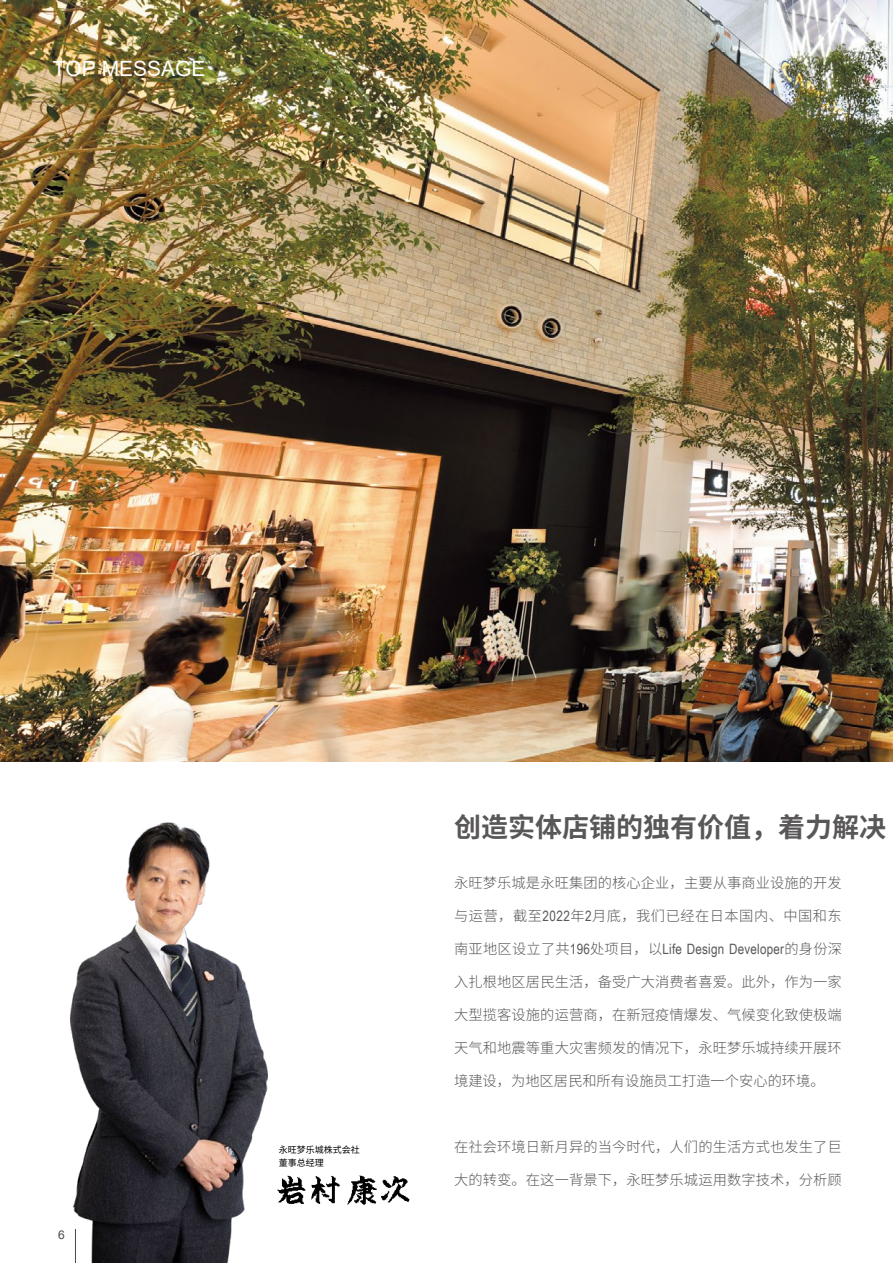
<style>
.page{position:relative;width:893px;height:1263px;background:#fff}
.page>*{position:absolute;margin:0;border:0;box-sizing:border-box;transform-origin:0 0}
.t1{font:700 27px "Source Han Sans CN";color:#595757}
.t2{font:21px "Arial";color:#fff}
.t3{font:300 14.25px "Source Han Sans CN";letter-spacing:.01em;color:#595757}
.t4{font:14.25px "Arial Narrow";letter-spacing:.015em;color:#595757}
.t5{font:300 14.25px "Source Han Sans CN";letter-spacing:.035em;color:#595757}
.t6{font:12px "Arial";color:#4c4948}
.t7{font:9px/12.8px "Source Han Sans CN";color:#000}
.s1{font-family:"Arial Narrow";font-weight:400}
.s2{font-family:"Source Han Sans CN";font-weight:300}
</style>
<div class="page">
<img style="left:0;top:0;width:893px;height:761px">
<img style="left:70px;top:822px;width:197px;height:441px">
<img style="left:381px;top:1176px;width:29px;height:27px">
<img style="left:311px;top:1176px;width:66px;height:29px">
<img style="left:277px;top:1176px;width:29px;height:28px">
<hr style="left:75px;top:1229px;width:1px;height:34px;background:#4c4948">
<h2 class="t2" style="left:53px;top:54px;width:154px">TOP MESSAGE</h2>
<p class="t6" style="left:58px;top:1226px;width:8px">6</p>
<p class="t7" style="left:279px;top:1144px;width:82px">永旺梦乐城株式会社董事总经理</p>
<h1 class="t1" style="left:454px;top:811px;width:434px">创造实体店铺的独有价值，着力解决</h1>
<p class="t3" style="left:454px;top:874px;width:389px">永旺梦乐城是永旺集团的核心企业，主要从事商业设施的开发</p>
<p class="t5" style="left:454px;top:907px;width:389px">与运营，截至<span class="s1">2022</span>年<span class="s1">2</span>月底，我们已经在日本国内、中国和东</p>
<p class="t4" style="left:454px;top:938px;width:389px"><span class="s2">南亚地区设立了共</span>196<span class="s2">处项目，以</span>Life Design Developer<span class="s2">的身份深</span></p>
<p class="t3" style="left:454px;top:973px;width:389px">入扎根地区居民生活，备受广大消费者喜爱。此外，作为一家</p>
<p class="t3" style="left:454px;top:1006px;width:389px">大型揽客设施的运营商，在新冠疫情爆发、气候变化致使极端</p>
<p class="t3" style="left:454px;top:1039px;width:389px">天气和地震等重大灾害频发的情况下，永旺梦乐城持续开展环</p>
<p class="t3" style="left:454px;top:1072px;width:372px">境建设，为地区居民和所有设施员工打造一个安心的环境。</p>
<p class="t3" style="left:454px;top:1138px;width:389px">在社会环境日新月异的当今时代，人们的生活方式也发生了巨</p>
<p class="t3" style="left:454px;top:1171px;width:389px">大的转变。在这一背景下，永旺梦乐城运用数字技术，分析顾</p>
</div>
